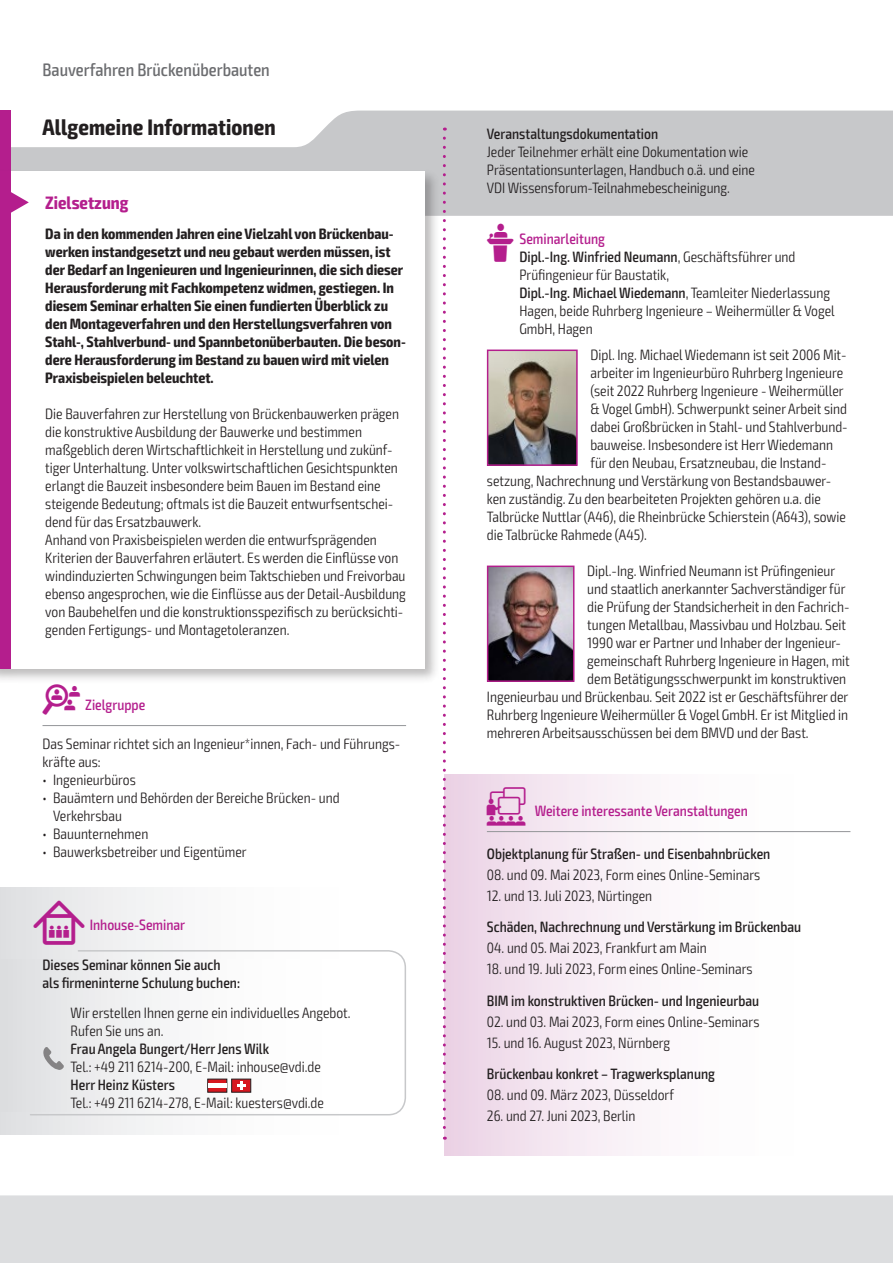
<style>
.page{position:relative;width:893px;height:1263px;background:#fff}
.page>*{position:absolute;margin:0;border:0;box-sizing:border-box;transform-origin:0 0}
.t1{font:700 condensed 22.5px "Exo 2";letter-spacing:.005em;color:#231f20}
.t2{font:500 condensed 18px "Exo 2";color:#6c6d70}
.t3{font:700 condensed 18px "Exo 2";color:#b41e8d}
.t4{font:300 condensed 15px/18px "Exo 2";color:#231f20}
.t5{font:700 condensed 15px/18px "Exo 2";color:#231f20}
.t6{font:500 condensed 15px/18px "Exo 2";color:#231f20}
.t7{font:500 condensed 15px "Exo 2";color:#b41e8d}
.s1{font-family:"VDI Iconset S4 A Regular";font-weight:400;font-stretch:normal;color:#b41e8d}
.s2{font-weight:500;color:#b41e8d}
.s3{font-weight:500}
.s4{font-family:"VDI Iconset S4 A Regular";font-weight:400;font-stretch:normal}
.s5{font-family:"VDI Iconset S4 A Regular";font-weight:400;font-stretch:normal;font-size:19.5px}
.s6{font-family:"VDI Iconset S4 A Regular";font-weight:400;font-stretch:normal;font-size:15.45px}
</style>
<div class="page">
<div style="left:0;top:1195px;width:893px;height:68px;background:#dcdddf"></div>
<svg style="left:11px;top:111px;width:881px;height:105px;fill:#c7c8ca"></svg>
<hr style="left:892px;top:111px;width:1px;height:105px;background:#b41e8d">
<div style="left:0;top:111px;width:11px;height:63px;background:#b41e8d"></div>
<div style="left:0;top:168px;width:440px;height:516px;background:#231f20;opacity:.3"></div>
<div style="left:0;top:171px;width:424px;height:498px;background:#fff"></div>
<div style="left:0;top:171px;width:11px;height:498px;background:#b41e8d"></div>
<svg style="left:11px;top:192px;width:18px;height:21px"></svg>
<hr style="left:43px;top:725px;width:363px;height:1px;background:#939598">
<div style="left:444px;top:774px;width:406px;height:381px;background:linear-gradient(to right,#eed9e9,#fff)"></div>
<hr style="left:487px;top:831px;width:363px;height:1px;background:#939598">
<img style="left:490px;top:353px;width:85px;height:110px">
<div style="left:487px;top:350px;width:91px;height:116px;border:2px solid #b41e8d"></div>
<img style="left:490px;top:569px;width:81px;height:110px">
<div style="left:487px;top:566px;width:87px;height:116px;border:2px solid #b41e8d"></div>
<div style="left:0;top:887px;width:406px;height:247px;background:linear-gradient(to right,#e4e5e7,#fff)"></div>
<svg style="left:29px;top:949px;width:377px;height:167px"></svg>
<div style="left:0;top:959px;width:383px;height:152px;background:linear-gradient(to right,#e2e3e5,#fff)"></div>
<svg style="left:207px;top:1079px;width:44px;height:13px"></svg>
<div style="left:208px;top:1083px;width:19px;height:5px;background:#fff"></div>
<svg style="left:43px;top:1047px;width:21px;height:23px"></svg>
<svg style="left:443px;top:138px;width:3px;height:1002px"></svg>
<p class="t2" style="left:43px;top:59px;width:229px">Bauverfahren Brückenüberbauten</p>
<h1 class="t1" style="left:43px;top:113px;width:235px">Allgemeine Informationen</h1>
<p class="t6" style="left:487px;top:125px;width:173px">Veranstaltungsdokumentation</p>
<p class="t4" style="left:487px;top:143px;width:270px">Jeder Teilnehmer erhält eine Dokumentation wie<br>Präsentationsunterlagen, Handbuch o.ä. und eine<br>VDI Wissensforum-Teilnahmebescheinigung.</p>
<p class="t5" style="left:45px;top:225px;width:362px">Da in den kommenden Jahren eine Vielzahl von Brückenbau&shy;werken instandgesetzt und neu gebaut werden müssen, ist der Bedarf an Ingenieuren und Ingenieurinnen, die sich dieser Herausforderung mit Fachkompetenz widmen, gestiegen. In diesem Seminar erhalten Sie einen fundierten Überblick zu den Montageverfahren und den Herstellungsverfahren von Stahl-, Stahlverbund- und Spannbetonüberbauten. Die beson&shy;dere Herausforderung im Bestand zu bauen wird mit vielen Praxisbeispielen beleuchtet.</p>
<p class="t4" style="left:45px;top:405px;width:362px">Die Bauverfahren zur Herstellung von Brückenbauwerken prägen die konstruktive Ausbildung der Bauwerke und bestimmen maßgeblich deren Wirtschaftlichkeit in Herstellung und zukünf&shy;tiger Unterhaltung. Unter volkswirtschaftlichen Gesichtspunkten erlangt die Bauzeit insbesondere beim Bauen im Bestand eine steigende Bedeutung; oftmals ist die Bauzeit entwurfsentschei&shy;dend für das Ersatzbauwerk.<br>Anhand von Praxisbeispielen werden die entwurfsprägenden Kriterien der Bauverfahren erläutert. Es werden die Einflüsse von windinduzierten Schwingungen beim Taktschieben und Freivorbau ebenso angesprochen, wie die Einflüsse aus der Detail-Ausbildung von Baubehelfen und die konstruktionsspezifisch zu berücksichti&shy;genden Fertigungs- und Montagetoleranzen.</p>
<p class="t3" style="left:45px;top:192px;width:85px">Zielsetzung</p>
<p class="t4" style="left:519px;top:230px;width:317px;text-indent:-33px"><span class="s1">L</span> <span class="s2">Seminarleitung<br></span><span class="s3">Dipl.-Ing. Winfried Neumann</span>, Geschäftsführer und Prüfingenieur für Baustatik,<br><span class="s3">Dipl.-Ing. Michael Wiedemann</span>, Teamleiter Niederlassung Hagen, beide Ruhrberg Ingenieure – Weihermüller &amp; Vogel GmbH, Hagen</p>
<p class="t4" style="left:590px;top:346px;width:258px">Dipl. Ing. Michael Wiedemann ist seit 2006 Mit-</p>
<p class="t4" style="left:590px;top:364px;width:254px">arbeiter im Ingenieurbüro Ruhrberg Ingenieure</p>
<p class="t4" style="left:590px;top:382px;width:255px">(seit 2022 Ruhrberg Ingenieure - Weihermüller</p>
<p class="t4" style="left:590px;top:400px;width:258px">&amp; Vogel GmbH). Schwerpunkt seiner Arbeit sind</p>
<p class="t4" style="left:590px;top:418px;width:259px">dabei Großbrücken in Stahl- und Stahlverbund-</p>
<p class="t4" style="left:590px;top:436px;width:244px">bauweise. Insbesondere ist Herr Wiedemann</p>
<p class="t4" style="left:590px;top:454px;width:238px">für den Neubau, Ersatzneubau, die Instand-</p>
<p class="t4" style="left:487px;top:472px;width:346px">setzung, Nachrechnung und Verstärkung von Bestandsbauwer-</p>
<p class="t4" style="left:487px;top:490px;width:336px">ken zuständig. Zu den bearbeiteten Projekten gehören u.a. die</p>
<p class="t4" style="left:487px;top:508px;width:361px">Talbrücke Nuttlar (A46), die Rheinbrücke Schierstein (A643), sowie</p>
<p class="t4" style="left:487px;top:526px;width:162px">die Talbrücke Rahmede (A45).</p>
<p class="t4" style="left:587px;top:562px;width:250px">Dipl.-Ing. Winfried Neumann ist Prüfingenieur</p>
<p class="t4" style="left:587px;top:580px;width:260px">und staatlich anerkannter Sachverständiger für</p>
<p class="t4" style="left:587px;top:598px;width:264px">die Prüfung der Standsicherheit in den Fachrich-</p>
<p class="t4" style="left:587px;top:616px;width:260px">tungen Metallbau, Massivbau und Holzbau. Seit</p>
<p class="t4" style="left:587px;top:634px;width:255px">1990 war er Partner und Inhaber der Ingenieur-</p>
<p class="t4" style="left:587px;top:652px;width:264px">gemeinschaft Ruhrberg Ingenieure in Hagen, mit</p>
<p class="t4" style="left:587px;top:670px;width:260px">dem Betätigungsschwerpunkt im konstruktiven</p>
<p class="t4" style="left:487px;top:688px;width:363px">Ingenieurbau und Brückenbau. Seit 2022 ist er Geschäftsführer der</p>
<p class="t4" style="left:487px;top:706px;width:363px">Ruhrberg Ingenieure Weihermüller &amp; Vogel GmbH. Er ist Mitglied in</p>
<p class="t4" style="left:487px;top:724px;width:323px">mehreren Arbeitsausschüssen bei dem BMVD und der Bast.</p>
<p class="t7" style="left:43px;top:696px;width:104px"><span class="s4">Z</span> Zielgruppe</p>
<p class="t4" style="left:43px;top:735px;width:359px">Das Seminar richtet sich an Ingenieur*innen, Fach- und Führungs&shy;kräfte aus:</p>
<p class="t4" style="left:43px;top:771px;width:95px">• Ingenieurbüros</p>
<p class="t4" style="left:53px;top:789px;width:288px;text-indent:-11px">• Bauämtern und Behörden der Bereiche Brücken- und<br>Verkehrsbau</p>
<p class="t4" style="left:43px;top:825px;width:107px">• Bauunternehmen</p>
<p class="t4" style="left:43px;top:843px;width:206px">• Bauwerksbetreiber und Eigentümer</p>
<p class="t7" style="left:487px;top:802px;width:263px"><span class="s5">W</span> Weitere interessante Veranstaltungen</p>
<p class="t6" style="left:487px;top:845px;width:285px">Objektplanung für Straßen- und Eisenbahnbrücken</p>
<p class="t4" style="left:487px;top:866px;width:275px">08. und 09. Mai 2023, Form eines Online-Seminars</p>
<p class="t4" style="left:487px;top:887px;width:167px">12. und 13. Juli 2023, Nürtingen</p>
<p class="t6" style="left:487px;top:918px;width:316px">Schäden, Nachrechnung und Verstärkung im Brückenbau</p>
<p class="t4" style="left:487px;top:939px;width:221px">04. und 05. Mai 2023, Frankfurt am Main</p>
<p class="t4" style="left:487px;top:960px;width:267px">18. und 19. Juli 2023, Form eines Online-Seminars</p>
<p class="t6" style="left:487px;top:992px;width:274px">BIM im konstruktiven Brücken- und Ingenieurbau</p>
<p class="t4" style="left:487px;top:1013px;width:274px">02. und 03. Mai 2023, Form eines Online-Seminars</p>
<p class="t4" style="left:487px;top:1034px;width:185px">15. und 16. August 2023, Nürnberg</p>
<p class="t6" style="left:487px;top:1065px;width:230px">Brückenbau konkret – Tragwerksplanung</p>
<p class="t4" style="left:487px;top:1086px;width:189px">08. und 09. März 2023, Düsseldorf</p>
<p class="t4" style="left:487px;top:1107px;width:150px">26. und 27. Juni 2023, Berlin</p>
<p class="t7" style="left:33px;top:916px;width:153px"><span class="s6">I</span> Inhouse-Seminar</p>
<p class="t6" style="left:43px;top:955px;width:199px">Dieses Seminar können Sie auch als firmeninterne Schulung buchen:</p>
<p class="t4" style="left:71px;top:1004px;width:282px">Wir erstellen Ihnen gerne ein individuelles Angebot.<br>Rufen Sie uns an.</p>
<p class="t6" style="left:71px;top:1040px;width:200px">Frau Angela Bungert/Herr Jens Wilk</p>
<p class="t4" style="left:71px;top:1058px;width:252px">Tel.: +49 211 6214-200, E-Mail: inhouse@vdi.de</p>
<p class="t6" style="left:71px;top:1076px;width:106px">Herr Heinz Küsters</p>
<p class="t4" style="left:71px;top:1094px;width:255px">Tel.: +49 211 6214-278, E-Mail: kuesters@vdi.de</p>
</div>
